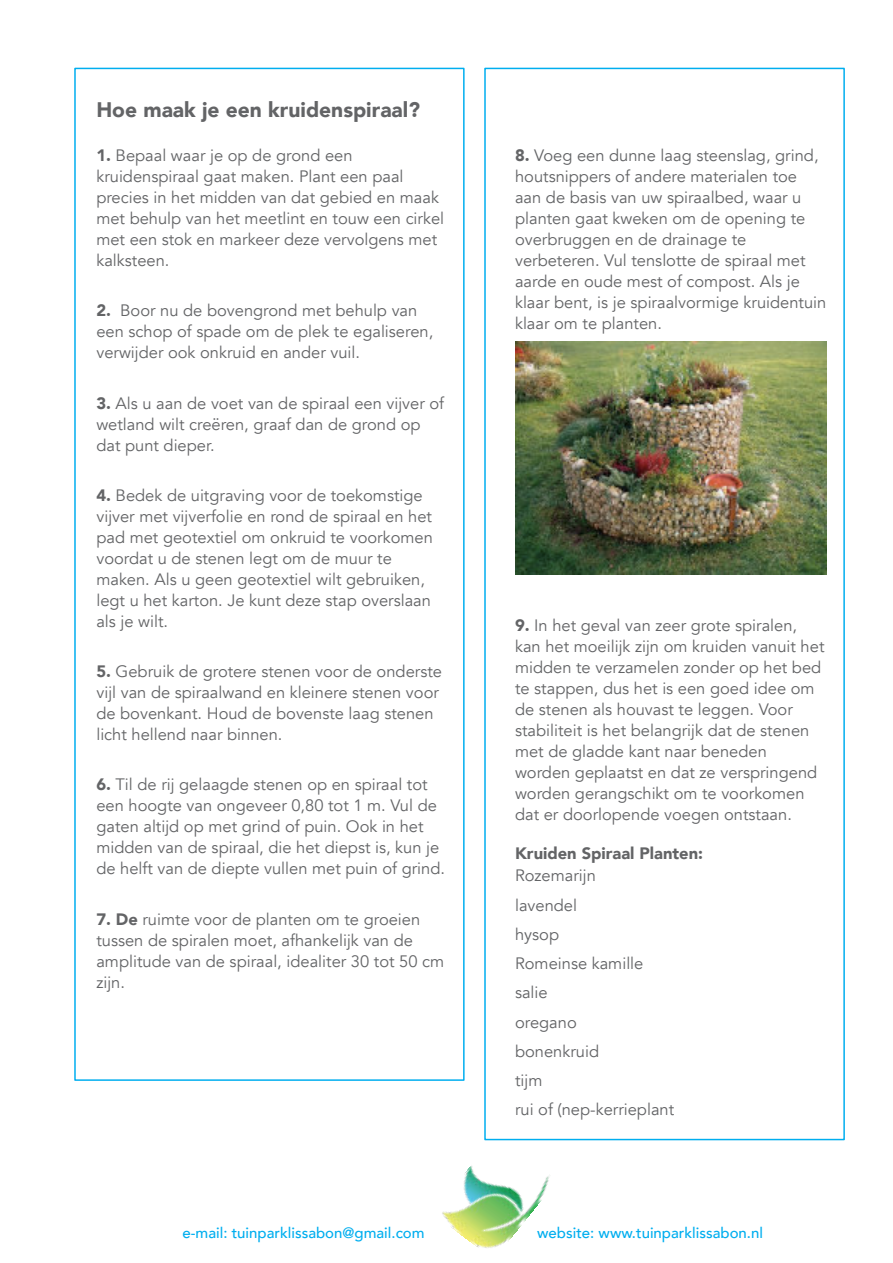
<style>
.page{position:relative;width:893px;height:1263px;background:#fff}
.page>*{position:absolute;margin:0;border:0;box-sizing:border-box;transform-origin:0 0}
.t1{font:900 21px "Avenir";color:#636466}
.t2{font:16.5px/21px "Avenir";color:#636466}
.t3{font:900 16.5px "Avenir";color:#636466}
.t4{font:500 15px "Avenir";color:#00aeef}
.s1{font-weight:900}
</style>
<div class="page">
<img style="left:515px;top:342px;width:312px;height:232px">
<img style="left:442px;top:1140px;width:115px;height:108px">
<div style="left:74px;top:68px;width:391px;height:1013px;border:2px solid #00aeef"></div>
<div style="left:484px;top:68px;width:361px;height:1072px;border:2px solid #00aeef"></div>
<p class="t1" style="left:96px;top:96px;width:325px">Hoe maak je een kruidenspiraal?</p>
<p class="t2" style="left:96px;top:145px;width:349px"><span class="s1">1.</span> Bepaal waar je op de grond een kruidenspiraal gaat maken. Plant een paal precies in het midden van dat gebied en maak met behulp van het meetlint en touw een cirkel met een stok en markeer deze vervolgens met kalksteen.</p>
<p class="t2" style="left:96px;top:300px;width:338px"><span class="s1">2.</span> Boor nu de bovengrond met behulp van een schop of spade om de plek te egaliseren, verwĳder ook onkruid en ander vuil.</p>
<p class="t2" style="left:96px;top:392px;width:349px"><span class="s1">3.</span> Als u aan de voet van de spiraal een vĳver of wetland wilt creëren, graaf dan de grond op dat punt dieper.</p>
<p class="t2" style="left:96px;top:485px;width:338px"><span class="s1">4.</span> Bedek de uitgraving voor de toekomstige vĳver met vĳverfolie en rond de spiraal en het pad met geotextiel om onkruid te voorkomen voordat u de stenen legt om de muur te maken. Als u geen geotextiel wilt gebruiken, legt u het karton. Je kunt deze stap overslaan als je wilt.</p>
<p class="t2" style="left:96px;top:661px;width:347px"><span class="s1">5.</span> Gebruik de grotere stenen voor de onderste vĳl van de spiraalwand en kleinere stenen voor de bovenkant. Houd de bovenste laag stenen licht hellend naar binnen.</p>
<p class="t2" style="left:96px;top:774px;width:350px"><span class="s1">6.</span> Til de rĳ gelaagde stenen op en spiraal tot een hoogte van ongeveer 0,80 tot 1 m. Vul de gaten altĳd op met grind of puin. Ook in het midden van de spiraal, die het diepst is, kun je de helft van de diepte vullen met puin of grind.</p>
<p class="t2" style="left:96px;top:908px;width:349px"><span class="s1">7. De</span> ruimte voor de planten om te groeien tussen de spiralen moet, afhankelĳk van de amplitude van de spiraal, idealiter 30 tot 50 cm zĳn.</p>
<p class="t2" style="left:515px;top:145px;width:313px"><span class="s1">8.</span> Voeg een dunne laag steenslag, grind, houtsnippers of andere materialen toe aan de basis van uw spiraalbed, waar u planten gaat kweken om de opening te overbruggen en de drainage te verbeteren. Vul tenslotte de spiraal met aarde en oude mest of compost. Als je klaar bent, is je spiraalvormige kruidentuin klaar om te planten.</p>
<p class="t2" style="left:515px;top:614px;width:311px"><span class="s1">9.</span> In het geval van zeer grote spiralen, kan het moeilĳk zĳn om kruiden vanuit het midden te verzamelen zonder op het bed te stappen, dus het is een goed idee om de stenen als houvast te leggen. Voor stabiliteit is het belangrĳk dat de stenen met de gladde kant naar beneden worden geplaatst en dat ze verspringend worden gerangschikt om te voorkomen dat er doorlopende voegen ontstaan.</p>
<p class="t3" style="left:515px;top:842px;width:189px">Kruiden Spiraal Planten:</p>
<p class="t2" style="left:515px;top:861px;width:161px;line-height:29.2px">Rozemarĳn<br>lavendel<br>hysop<br>Romeinse kamille salie<br>oregano<br>bonenkruid<br>tĳm<br>rui of (nep-kerrieplant</p>
<p class="t4" style="left:182px;top:1223px;width:244px">e-mail: tuinparklissabon@gmail.com</p>
<p class="t4" style="left:537px;top:1223px;width:227px">website: www.tuinparklissabon.nl</p>
</div>
